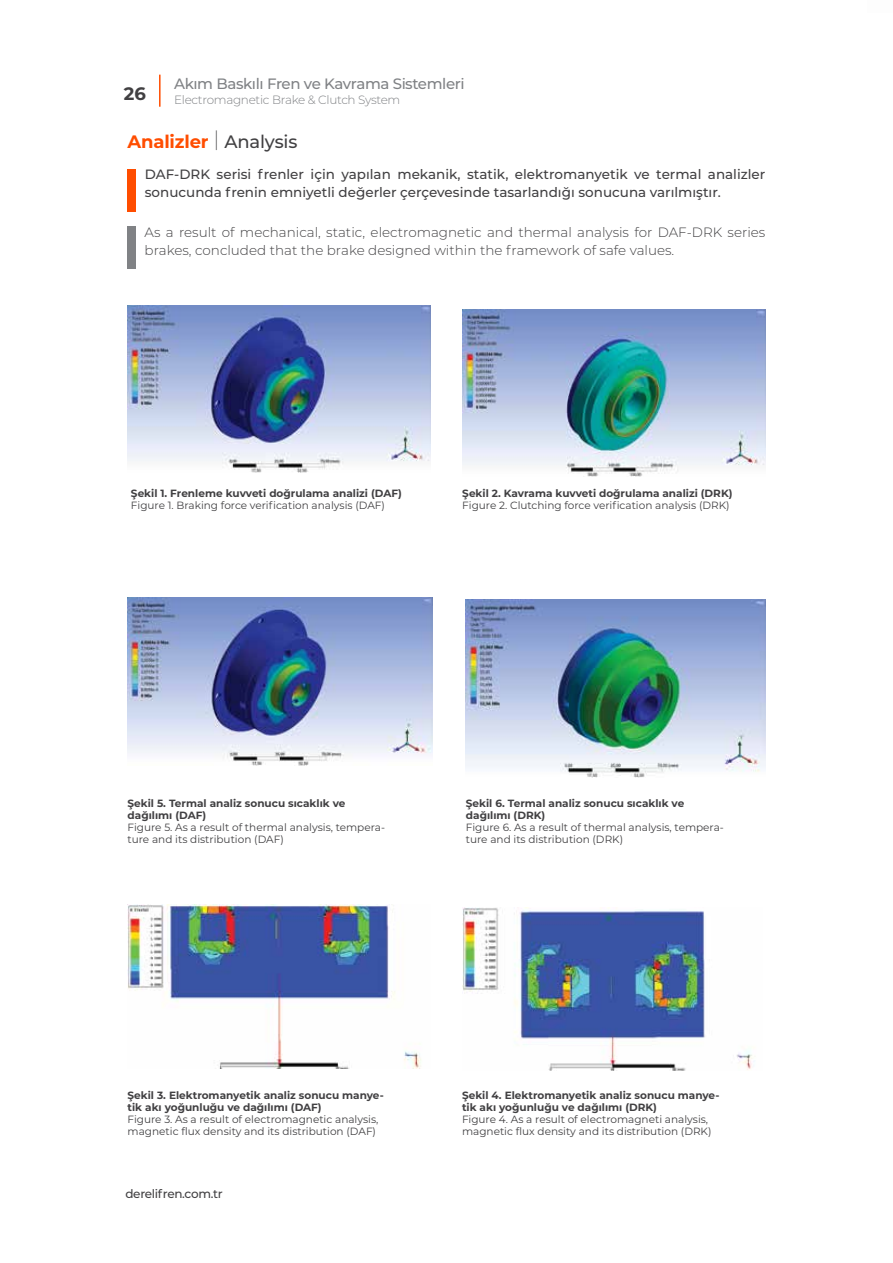
<style>
.page{position:relative;width:893px;height:1263px;background:#fff}
.page>*{position:absolute;margin:0;border:0;box-sizing:border-box;transform-origin:0 0}
.t1{font:700 18px "Montserrat";letter-spacing:-.01em;color:#ff4d00}
.t2{font:700 18px "Montserrat";color:#414042}
.t3{font:500 15px "Montserrat";letter-spacing:-.025em;color:#808285}
.t4{font:500 13.5px/18px "Montserrat";color:#414042}
.t5{font:300 13.5px/18px "Montserrat";color:#414042}
.t6{font:300 12px "Montserrat";letter-spacing:-.025em;color:#808285}
.t7{font:500 12px "Montserrat";letter-spacing:-.025em;color:#414042}
.t8{font:10.5px/12px "Montserrat";color:#414042}
.t9{font:700 10.5px/12px "Montserrat";color:#414042}
.s1{font-weight:200;font-size:21px;color:#414042}
.s2{font-weight:500;color:#414042}
</style>
<div class="page">
<hr style="left:159px;top:75px;width:2px;height:32px;background:#ff4d00">
<img style="left:128px;top:305px;width:303px;height:168px">
<img style="left:462px;top:310px;width:303px;height:167px">
<img style="left:128px;top:905px;width:293px;height:163px">
<img style="left:462px;top:908px;width:293px;height:163px">
<img style="left:128px;top:598px;width:304px;height:168px">
<img style="left:466px;top:599px;width:299px;height:178px">
<div style="left:128px;top:169px;width:8px;height:43px;background:#ff4d00"></div>
<div style="left:128px;top:226px;width:8px;height:43px;background:#808285"></div>
<h2 class="t3" style="left:174px;top:73px;width:300px">Akım Baskılı Fren ve Kavrama Si ̇stemleri ̇</h2>
<p class="t6" style="left:174px;top:92px;width:228px">Electromagnetic Brake &amp; Clutch System</p>
<h1 class="t1" style="left:128px;top:129px;width:171px">Analizler <span class="s1">|</span> <span class="s2">Analysis</span></h1>
<h1 class="t2" style="left:124px;top:80px;width:24px">26</h1>
<p class="t4" style="left:145px;top:165px;width:622px">DAF-DRK serisi frenler için yapılan mekanik, statik, elektromanyetik ve termal analizler sonucunda frenin emniyetli değerler çerçevesinde tasarlandığı sonucuna varılmıştır.</p>
<p class="t5" style="left:145px;top:223px;width:622px">As a result of mechanical, static, electromagnetic and thermal analysis for DAF-DRK series brakes, concluded that the brake designed within the framework of safe values.</p>
<p class="t9" style="left:131px;top:487px;width:272px">Şekil 1. Frenleme kuvveti doğrulama analizi (DAF)</p>
<p class="t8" style="left:131px;top:499px;width:256px">Figure 1. Braking force verification analysis (DAF)</p>
<p class="t9" style="left:462px;top:487px;width:272px">Şekil 2. Kavrama kuvveti doğrulama analizi (DRK)</p>
<p class="t8" style="left:462px;top:499px;width:269px">Figure 2. Clutching force verification analysis (DRK)</p>
<p class="t9" style="left:128px;top:796px;width:219px">Şekil 5. Termal analiz sonucu sıcaklık ve dağılımı (DAF)</p>
<p class="t8" style="left:128px;top:820px;width:259px">Figure 5. As a result of thermal analysis, tempera&shy;ture and its distribution (DAF)</p>
<p class="t9" style="left:466px;top:796px;width:220px">Şekil 6. Termal analiz sonucu sıcaklık ve dağılımı (DRK)</p>
<p class="t8" style="left:466px;top:820px;width:260px">Figure 6. As a result of thermal analysis, tempera&shy;ture and its distribution (DRK)</p>
<p class="t9" style="left:128px;top:1089px;width:258px">Şekil 3. Elektromanyetik analiz sonucu manye&shy;tik akı yoğunluğu ve dağılımı (DAF)</p>
<p class="t8" style="left:128px;top:1113px;width:252px">Figure 3. As a result of electromagnetic analysis, magnetic flux density and its distribution (DAF)</p>
<p class="t7" style="left:125px;top:1185px;width:99px">derelifren.com.tr</p>
<p class="t9" style="left:462px;top:1089px;width:259px">Şekil 4. Elektromanyetik analiz sonucu manye&shy;tik akı yoğunluğu ve dağılımı (DRK)</p>
<p class="t8" style="left:462px;top:1113px;width:251px">Figure 4. As a result of electromagneti analysis, magnetic flux density and its distribution (DRK)</p>
</div>
